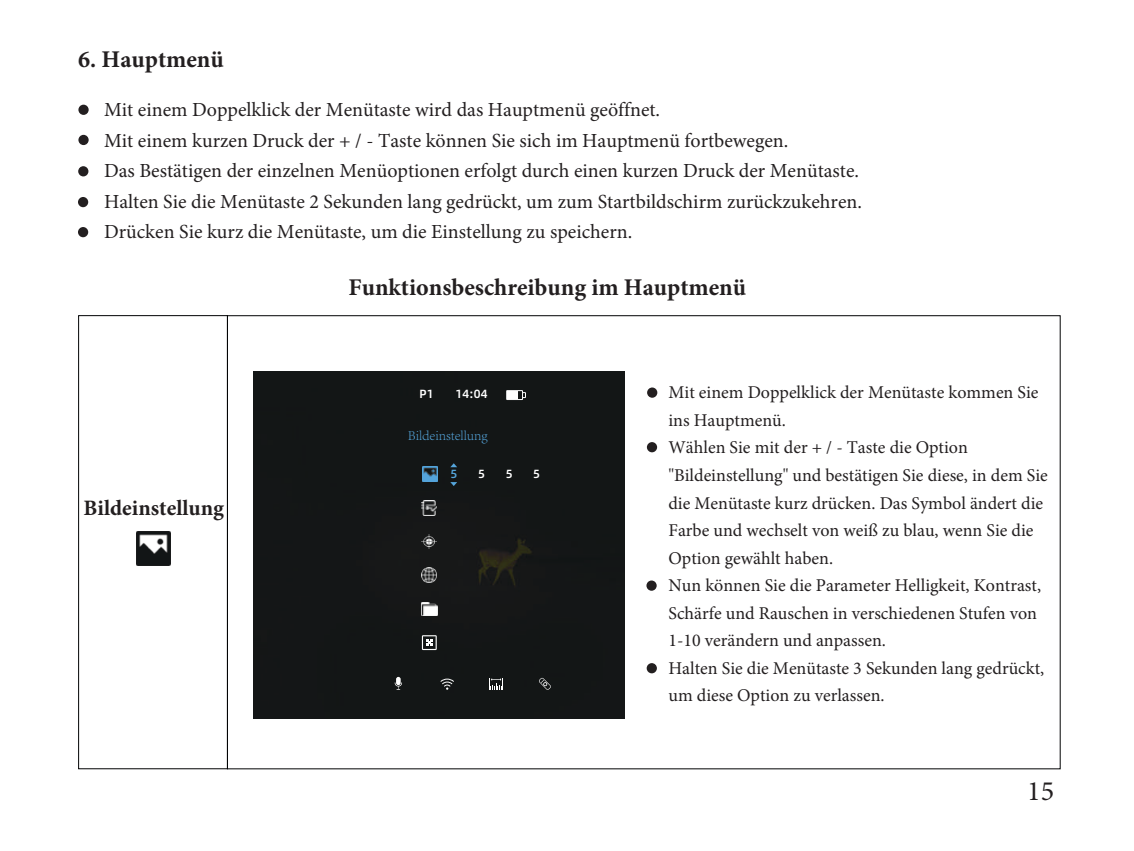
<style>
.page{position:relative;width:1134px;height:851px;background:#fff}
.page>*{position:absolute;margin:0;border:0;box-sizing:border-box;transform-origin:0 0}
.t1{font:28px "Minion Pro";color:#231f20}
.t2{font:700 24px "Minion Pro";color:#231f20}
.t3{font:700 22px "Minion Pro";color:#231f20}
.t4{font:20px/30.6px "Minion Pro";color:#231f20}
.t5{font:18px/27.6px "Minion Pro";color:#231f20}
.t6{font:300 14px "Adobe Song Std";color:#55a5db}
.t7{font:500 11.8px "Alibaba Pu Hui Ti";color:#fff}
.t8{font:500 11.8px "Alibaba Pu Hui Ti";color:#55a5db}
</style>
<div class="page">
<div style="left:78px;top:105px;width:11px;height:10px;background:#231f20;border-radius:50%"></div>
<div style="left:78px;top:135px;width:11px;height:10px;background:#231f20;border-radius:50%"></div>
<div style="left:78px;top:166px;width:10px;height:10px;background:#231f20;border-radius:50%"></div>
<div style="left:78px;top:197px;width:10px;height:10px;background:#231f20;border-radius:50%"></div>
<div style="left:78px;top:227px;width:10px;height:10px;background:#231f20;border-radius:50%"></div>
<div style="left:647px;top:387px;width:10px;height:10px;background:#231f20;border-radius:50%"></div>
<div style="left:647px;top:442px;width:10px;height:10px;background:#231f20;border-radius:50%"></div>
<div style="left:646px;top:580px;width:11px;height:10px;background:#231f20;border-radius:50%"></div>
<div style="left:647px;top:663px;width:10px;height:10px;background:#231f20;border-radius:50%"></div>
<img style="left:136px;top:531px;width:34px;height:34px">
<div style="left:78px;top:315px;width:150px;height:454px;border:1px solid #020304"></div>
<div style="left:254px;top:371px;width:370px;height:347px;background:#131616"></div>
<svg style="left:506px;top:390px;width:20px;height:10px"></svg>
<svg style="left:395px;top:676px;width:7px;height:13px"></svg>
<svg style="left:440px;top:678px;width:14px;height:11px"></svg>
<svg style="left:489px;top:677px;width:14px;height:12px"></svg>
<svg style="left:539px;top:677px;width:12px;height:12px"></svg>
<img style="left:422px;top:500px;width:15px;height:15px">
<img style="left:422px;top:534px;width:15px;height:15px">
<img style="left:422px;top:567px;width:15px;height:15px">
<svg style="left:422px;top:635px;width:15px;height:15px"></svg>
<img style="left:422px;top:466px;width:15px;height:15px">
<svg style="left:450px;top:463px;width:7px;height:4px"></svg>
<svg style="left:450px;top:482px;width:7px;height:4px"></svg>
<img style="left:422px;top:602px;width:15px;height:13px">
<h2 class="t2" style="left:78px;top:42px;width:147px">6 . Hauptmenü</h2>
<p class="t4" style="left:104px;top:94px;width:759px">Mit einem Doppelklick der Menütaste wird das Hauptmenü geöffnet.<br>Mit einem kurzen Druck der + / - Taste können Sie sich im Hauptmenü fortbewegen.<br>Das Bestätigen der einzelnen Menüoptionen erfolgt durch einen kurzen Druck der Menütaste.<br>Halten Sie die Menütaste 2 Sekunden lang gedrückt, um zum Startbildschirm zurückzukehren.<br>Drücken Sie kurz die Menütaste, um die Einstellung zu speichern.</p>
<p class="t3" style="left:84px;top:492px;width:142px">Bildeinstellung</p>
<h2 class="t2" style="left:348px;top:270px;width:399px">Funktionsbeschreibung im Hauptmenü</h2>
<p class="t7" style="left:419px;top:387px;width:16px">P1</p>
<p class="t7" style="left:456px;top:387px;width:34px">14:04</p>
<p class="t6" style="left:408px;top:427px;width:81px">Bildeinstellung</p>
<p class="t8" style="left:451px;top:467px;width:8px">5</p>
<p class="t7" style="left:478px;top:467px;width:8px">5</p>
<p class="t7" style="left:506px;top:467px;width:8px">5</p>
<p class="t7" style="left:533px;top:467px;width:8px">5</p>
<p class="t5" style="left:668px;top:379px;width:381px">Mit einem Doppelklick der Menütaste kommen Sie ins Hauptmenü.<br>Wählen Sie mit der + / - Taste die Option "Bildeinstellung" und bestätigen Sie diese, in dem Sie die Menütaste kurz drücken. Das Symbol ändert die Farbe und wechselt von weiß zu blau, wenn Sie die Option gewählt haben.<br>Nun können Sie die Parameter Helligkeit, Kontrast, Schärfe und Rauschen in verschiedenen Stufen von 1-10 verändern und anpassen.<br>Halten Sie die Menütaste 3 Sekunden lang gedrückt, um diese Option zu verlassen.</p>
<h1 class="t1" style="left:1027px;top:771px;width:28px">15</h1>
</div>
